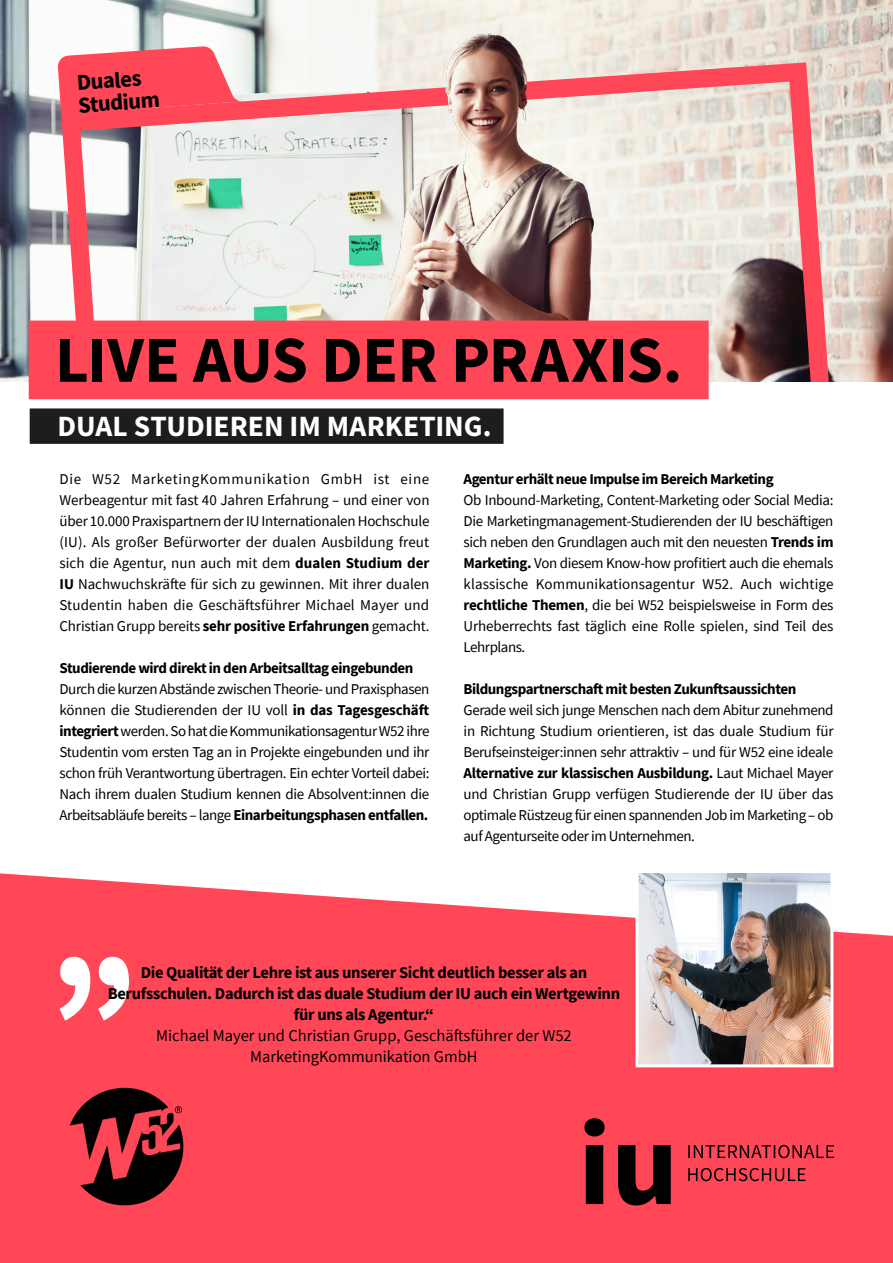
<style>
.page{position:relative;width:893px;height:1263px;background:#fff}
.page>*{position:absolute;margin:0;border:0;box-sizing:border-box;transform-origin:0 0}
.t1{font:65.7px "Source Sans Variable";letter-spacing:-.01em;color:#000}
.t2{font:29.55px "Source Sans Variable";color:#fff}
.t3{font:700 22.5px/22.5px "Source Sans Pro";color:#000}
.t4{font:700 16.5px/21px "Source Sans Pro";letter-spacing:-.02em;color:#000;text-align:center}
.t5{font:16.5px/21px "Source Sans Pro";color:#000;text-align:center}
.t6{font:15px/21px "Source Sans Pro";letter-spacing:-.02em;color:#000;text-align:justify}
.t7{font:700 15px "Source Sans Pro";letter-spacing:-.03em;color:#000}
.s1{font-weight:700}
</style>
<div class="page">
<img style="left:0;top:0;width:893px;height:382px">
<img style="left:52px;top:53px;width:809px;height:329px">
<svg style="left:58px;top:46px;width:185px;height:68px;background:#fc626f"></svg>
<svg style="left:0;top:873px;width:893px;height:390px;background:#ff5362"></svg>
<svg style="left:584px;top:1118px;width:250px;height:87px;background:#c73744"></svg>
<div style="left:30px;top:408px;width:474px;height:36px;background:#1d1d1f"></div>
<div style="left:29px;top:321px;width:680px;height:78px;background:#ff4757"></div>
<img style="left:640px;top:873px;width:189px;height:190px">
<div style="left:636px;top:869px;width:197px;height:198px;border:3px solid #fff"></div>
<svg style="left:60px;top:957px;width:69px;height:63px"></svg>
<img style="left:60px;top:1079px;width:134px;height:135px">
<h3 class="t3" style="left:76px;top:71px;width:83px;rotate:-4deg">Duales<br>Studium</h3>
<h1 class="t1" style="left:55px;top:320px;width:629px">LIVE AUS DER PRAXIS.</h1>
<h2 class="t2" style="left:58px;top:408px;width:436px">DUAL STUDIEREN IM MARKETING.</h2>
<p class="t6" style="left:60px;top:469px;width:372px">Die W52 MarketingKommunikation GmbH ist eine Werbeagentur mit fast 40 Jahren Erfahrung – und einer von über 10.000 Praxispartnern der IU Internationalen -Hochschule (IU). Als großer Befürworter der dualen Ausbildung freut sich die Agentur, nun auch mit dem <span class="s1">dualen Studium der IU</span> -Nachwuchskräfte für sich zu gewinnen. Mit ihrer dualen Studentin haben die Geschäftsführer Michael Mayer und Christian Grupp bereits <span class="s1">sehr positive Erfahrungen</span> gemacht.</p>
<p class="t7" style="left:60px;top:658px;width:355px">Studierende wird direkt in den Arbeitsalltag eingebunden</p>
<p class="t6" style="left:60px;top:679px;width:371px">Durch die kurzen Abstände zwischen Theorie- und -Praxisphasen können die Studierenden der IU voll <span class="s1">in das Tagesgeschäft integriert</span> werden. So hat die Kommunikationsagentur W52 ihre Studentin vom ersten Tag an in Projekte eingebunden und ihr schon früh Verantwortung übertragen. Ein echter Vorteil dabei:<br>Nach ihrem dualen Studium kennen die Absolvent:innen die Arbeitsabläufe bereits – lange <span class="s1">Einarbeitungsphasen entfallen.</span></p>
<p class="t7" style="left:463px;top:469px;width:312px">Agentur erhält neue Impulse im Bereich Marketing</p>
<p class="t6" style="left:463px;top:490px;width:372px">Ob Inbound-Marketing, Content-Marketing oder Social Media:<br>Die Marketingmanagement-Studierenden der IU beschäftigen sich neben den Grundlagen auch mit den neuesten <span class="s1">Trends im Marketing.</span> Von diesem Know-how profitiert auch die -ehemals klassische Kommunikationsagentur W52. Auch wichtige <span class="s1">rechtliche Themen</span>, die bei W52 beispielsweise in Form des Urheberrechts fast täglich eine Rolle spielen, sind Teil des Lehrplans.</p>
<p class="t7" style="left:464px;top:679px;width:334px">Bildungspartnerschaft mit besten Zukunftsaussichten</p>
<p class="t6" style="left:463px;top:700px;width:372px">Gerade weil sich junge Menschen nach dem Abitur zunehmend in Richtung Studium orientieren, ist das duale Studium für Berufseinsteiger:innen sehr attraktiv – und für W52 eine ideale <span class="s1">Alternative zur klassischen Ausbildung.</span> Laut Michael Mayer und Christian Grupp verfügen Studierende der IU über das -optimale Rüstzeug für einen spannenden Job im Marketing – ob auf Agenturseite oder im Unternehmen.</p>
<p class="t4" style="left:108px;top:962px;width:514px">Die Qualität der Lehre ist aus unserer Sicht deutlich besser als an<br>Berufsschulen. Dadurch ist das duale Studium der IU auch ein Wertgewinn für uns als Agentur.“</p>
<p class="t5" style="left:156px;top:1025px;width:417px">Michael Mayer und Christian Grupp, Geschäftsführer der W52<br>MarketingKommunikation GmbH</p>
</div>
